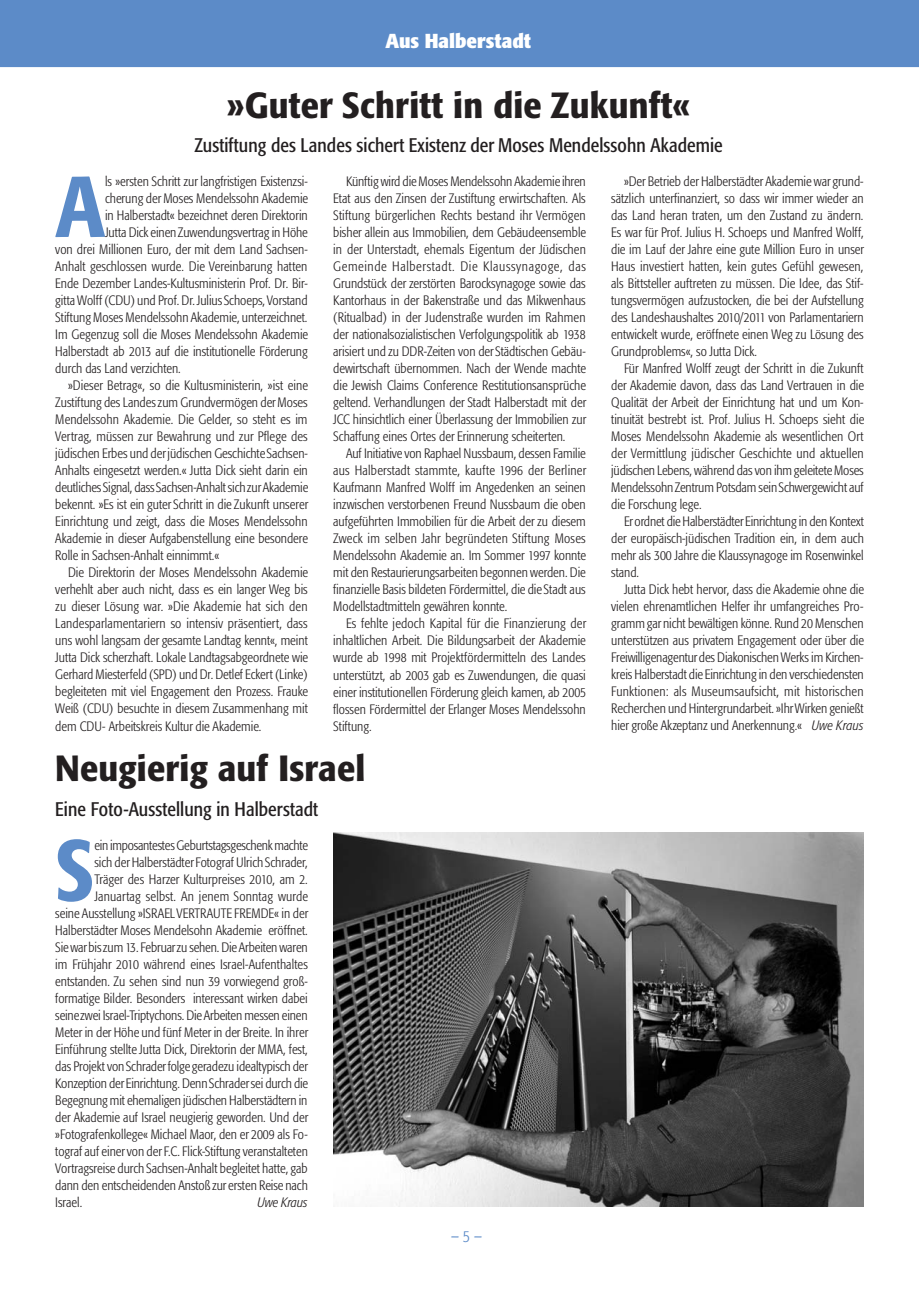
<style>
.page{position:relative;width:919px;height:1289px;background:#fff}
.page>*{position:absolute;margin:0;border:0;box-sizing:border-box;transform-origin:0 0}
.DiaNeuInitial{font:500 condensed 85.2px "Formata BQ";color:#5c8bc8}
.DiaNeuUnterzeile{font:500 condensed 36px "Formata BQ";letter-spacing:.005em;color:#231f20;scale:1.1 1}
.DiaNeuÜberschrift{font:700 condensed 19.95px "Formata BQ";color:#fff;scale:1.1 1}
.DiaNeuUnterzeile-2{font:condensed 19.5px "Formata BQ";letter-spacing:.005em;color:#231f20}
.t1{font:300 condensed 18px "Formata BQ";color:#5c8bc8}
.DiaNeuNormal{font:300 condensed 13.5px/17px "Formata BQ";color:#231f20;text-align:justify}
.DiaNeuInitial-2{font:300 condensed 13.5px "Formata BQ";color:#231f20}
.DiaNeuInitial-3{font:italic 300 condensed 13.5px "Formata BQ";color:#231f20}
.s1{font-style:italic}
.s2{font-size:16.5px}
</style>
<div class="page">
<div style="left:0;top:0;width:918px;height:67px;background:#5c8bc8"></div>
<img style="left:333px;top:832px;width:530px;height:374px">
<p class="DiaNeuÜberschrift" style="left:385px;top:29px;width:134px">Aus Halberstadt</p>
<p class="DiaNeuUnterzeile" style="left:227px;top:83px;width:422px">»Guter Schritt in die Zukunft«</p>
<p class="DiaNeuUnterzeile-2" style="left:194px;top:133px;width:530px">Zustiftung des Landes sichert Existenz der Moses Mendelssohn Akademie</p>
<p class="DiaNeuNormal" style="left:611px;top:173px;width:254px;text-indent:13px">»Der Betrieb der Halberstädter Akademie war grund&shy;sätzlich unterfinanziert, so dass wir immer wieder an das Land heran traten, um den Zustand zu ändern.<br>Es war für Prof. Julius H. Schoeps und Manfred Wolff, die im Lauf der Jahre eine gute Million Euro in unser Haus investiert hatten, kein gutes Gefühl gewesen, als Bittsteller auftreten zu müssen. Die Idee, das Stif&shy;tungsvermögen aufzustocken, die bei der Aufstellung des Landeshaushaltes 2010/2011 von Parlamentariern entwickelt wurde, eröffnete einen Weg zu Lösung des Grundproblems«, so Jutta Dick.</p>
<p class="DiaNeuNormal" style="left:611px;top:360px;width:254px;text-indent:13px">Für Manfred Wolff zeugt der Schritt in die Zukunft der Akademie davon, dass das Land Vertrauen in die Qualität der Arbeit der Einrichtung hat und um Kon&shy;tinuität bestrebt ist. Prof. Julius H. Schoeps sieht die Moses Mendelssohn Akademie als wesentlichen Ort der Vermittlung jüdischer Geschichte und aktuellen jüdischen Lebens, während das von ihm geleitete Moses Mendelssohn Zentrum Potsdam sein Schwergewicht auf die Forschung lege.</p>
<p class="DiaNeuNormal" style="left:611px;top:513px;width:254px;text-indent:13px">Er ordnet die Halberstädter Einrichtung in den Kontext der europäisch-jüdischen Tradition ein, in dem auch mehr als 300 Jahre die Klaussynagoge im Rosenwinkel stand.</p>
<p class="DiaNeuNormal" style="left:611px;top:581px;width:254px;text-indent:13px">Jutta Dick hebt hervor, dass die Akademie ohne die vielen ehrenamtlichen Helfer ihr umfangreiches Pro&shy;gramm gar nicht bewältigen könne. Rund 20 Menschen unterstützen aus privatem Engagement oder über die Freiwilligenagentur des Diakonischen Werks im Kirchen&shy;kreis Halberstadt die Einrichtung in den verschiedensten Funktionen: als Museumsaufsicht, mit historischen Recherchen und Hintergrundarbeit. »Ihr Wirken genießt hier große Akzeptanz und Anerkennung.« <span class="s1">Uwe Kraus</span></p>
<p class="DiaNeuUnterzeile" style="left:55px;top:746px;width:283px">Neugierig auf Israel</p>
<p class="DiaNeuUnterzeile-2" style="left:55px;top:797px;width:264px">Eine Foto-Ausstellung in Halberstadt</p>
<p class="DiaNeuInitial" style="left:55px;top:818px;width:41px">S</p>
<p class="DiaNeuInitial-2" style="left:94px;top:837px;width:215px">ein imposantestes Geburtstagsgeschenk machte</p>
<p class="DiaNeuInitial" style="left:55px;top:155px;width:51px">A</p>
<p class="DiaNeuInitial-2" style="left:105px;top:173px;width:204px">ls »ersten Schritt zur langfristigen Existenzsi-</p>
<p class="DiaNeuNormal" style="left:333px;top:173px;width:254px;text-indent:13px">Künftig wird die Moses Mendelssohn Akademie ihren Etat aus den Zinsen der Zustiftung erwirtschaften. Als Stiftung bürgerlichen Rechts bestand ihr Vermögen bisher allein aus Immobilien, dem Gebäudeensemble in der Unterstadt, ehemals Eigentum der Jüdischen Gemeinde Halberstadt. Die Klaussynagoge, das Grundstück der zerstörten Barocksynagoge sowie das Kantorhaus in der Bakenstraße und das Mikwenhaus (Ritualbad) in der Judenstraße wurden im Rahmen der nationalsozialistischen Verfolgungspolitik ab 1938 arisiert und zu DDR-Zeiten von der Städtischen Gebäu&shy;dewirtschaft übernommen. Nach der Wende machte die Jewish Claims Conference Restitutionsansprüche geltend. Verhandlungen der Stadt Halberstadt mit der JCC hinsichtlich einer Überlassung der Immobilien zur Schaffung eines Ortes der Erinnerung scheiterten.</p>
<p class="DiaNeuNormal" style="left:333px;top:445px;width:254px;text-indent:13px">Auf Initiative von Raphael Nussbaum, dessen Familie aus Halberstadt stammte, kaufte 1996 der Berliner Kaufmann Manfred Wolff im Angedenken an seinen inzwischen verstorbenen Freund Nussbaum die oben aufgeführten Immobilien für die Arbeit der zu diesem Zweck im selben Jahr begründeten Stiftung Moses Mendelssohn Akademie an. Im Sommer 1997 konnte mit den Restaurierungsarbeiten begonnen werden. Die finanzielle Basis bildeten Fördermittel, die die Stadt aus Modellstadtmitteln gewähren konnte.</p>
<p class="DiaNeuNormal" style="left:333px;top:615px;width:254px;text-indent:13px">Es fehlte jedoch Kapital für die Finanzierung der inhaltlichen Arbeit. Die Bildungsarbeit der Akademie wurde ab 1998 mit Projektfördermitteln des Landes unterstützt, ab 2003 gab es Zuwendungen, die quasi einer institutionellen Förderung gleich kamen, ab 2005 flossen Fördermittel der Erlanger Moses Mendelssohn Stiftung.</p>
<p class="DiaNeuInitial-2" style="left:105px;top:190px;width:204px">cherung der Moses Mendelssohn Akademie</p>
<p class="DiaNeuInitial-2" style="left:105px;top:207px;width:204px">in Halberstadt« bezeichnet deren Direktorin</p>
<p class="DiaNeuInitial-2" style="left:105px;top:224px;width:204px">Jutta Dick einen Zuwendungsvertrag in Höhe</p>
<p class="DiaNeuInitial-2" style="left:55px;top:241px;width:254px">von drei Millionen Euro, der mit dem Land Sachsen-</p>
<p class="DiaNeuInitial-2" style="left:55px;top:258px;width:254px">Anhalt geschlossen wurde. Die Vereinbarung hatten</p>
<p class="DiaNeuInitial-2" style="left:55px;top:275px;width:254px">Ende Dezember Landes-Kultusministerin Prof. Dr. Bir-</p>
<p class="DiaNeuInitial-2" style="left:55px;top:292px;width:254px">gitta Wolff (CDU) und Prof. Dr. Julius Schoeps, Vorstand</p>
<p class="DiaNeuInitial-2" style="left:55px;top:309px;width:253px">Stiftung Moses Mendelssohn Akademie, unterzeichnet.</p>
<p class="DiaNeuInitial-2" style="left:55px;top:326px;width:254px">Im Gegenzug soll die Moses Mendelssohn Akademie</p>
<p class="DiaNeuInitial-2" style="left:55px;top:343px;width:254px">Halberstadt ab 2013 auf die institutionelle Förderung</p>
<p class="DiaNeuInitial-2" style="left:55px;top:360px;width:127px">durch das Land verzichten.</p>
<p class="DiaNeuNormal" style="left:55px;top:377px;width:254px;text-indent:13px">»Dieser Betrag«, so die Kultusministerin, »ist eine Zustiftung des Landes zum Grundvermögen der Moses Mendelssohn Akademie. Die Gelder, so steht es im Vertrag, müssen zur Bewahrung und zur Pflege des jüdischen Erbes und der jüdischen Geschichte Sachsen-Anhalts eingesetzt werden.« Jutta Dick sieht darin ein deutliches Signal, dass Sachsen-Anhalt sich zur Akademie bekennt. »Es ist ein guter Schritt in die Zukunft unserer Einrichtung und zeigt, dass die Moses Mendelssohn Akademie in dieser Aufgabenstellung eine besondere Rolle in Sachsen-Anhalt einnimmt.«</p>
<p class="DiaNeuNormal" style="left:55px;top:564px;width:254px;text-indent:13px">Die Direktorin der Moses Mendelssohn Akademie verhehlt aber auch nicht, dass es ein langer Weg bis zu dieser Lösung war. »Die Akademie hat sich den Landesparlamentariern so intensiv präsentiert, dass uns wohl langsam der gesamte Landtag kennt«, meint Jutta Dick scherzhaft. Lokale Landtagsabgeordnete wie Gerhard Miesterfeld (SPD) und Dr. Detlef Eckert (Linke) begleiteten mit viel Engagement den Prozess. Frauke Weiß (CDU) besuchte in diesem Zusammenhang mit dem CDU- Arbeitskreis Kultur die Akademie.</p>
<p class="DiaNeuInitial-2" style="left:94px;top:854px;width:215px">sich der Halberstädter Fotograf Ulrich Schrader,</p>
<p class="DiaNeuInitial-2" style="left:94px;top:871px;width:215px">Träger des Harzer Kulturpreises 2010, am 2.</p>
<p class="DiaNeuInitial-2" style="left:94px;top:888px;width:215px">Januartag selbst. An jenem Sonntag wurde</p>
<p class="DiaNeuInitial-2" style="left:55px;top:905px;width:254px">seine Ausstellung »ISRAEL VERTRAUTE FREMDE« in der</p>
<p class="DiaNeuInitial-2" style="left:55px;top:922px;width:254px">Halberstädter Moses Mendelsohn Akademie eröffnet.</p>
<p class="DiaNeuInitial-2" style="left:55px;top:939px;width:254px">Sie war bis zum 13. Februar zu sehen. Die Arbeiten waren</p>
<p class="DiaNeuInitial-2" style="left:55px;top:956px;width:254px">im Frühjahr 2010 während eines Israel-Aufenthaltes</p>
<p class="DiaNeuInitial-2" style="left:55px;top:973px;width:254px">entstanden. Zu sehen sind nun 39 vorwiegend groß-</p>
<p class="DiaNeuInitial-2" style="left:55px;top:990px;width:254px">formatige Bilder. Besonders interessant wirken dabei</p>
<p class="DiaNeuInitial-2" style="left:55px;top:1007px;width:254px">seine zwei Israel-Triptychons. Die Arbeiten messen einen</p>
<p class="DiaNeuInitial-2" style="left:55px;top:1024px;width:254px">Meter in der Höhe und fünf Meter in der Breite. In ihrer</p>
<p class="DiaNeuInitial-2" style="left:55px;top:1041px;width:254px">Einführung stellte Jutta Dick, Direktorin der MMA, fest,</p>
<p class="DiaNeuInitial-2" style="left:55px;top:1058px;width:254px">das Projekt von Schrader folge geradezu idealtypisch der</p>
<p class="DiaNeuInitial-2" style="left:55px;top:1075px;width:254px">Konzeption der Einrichtung. Denn Schrader sei durch die</p>
<p class="DiaNeuInitial-2" style="left:55px;top:1092px;width:253px">Begegnung mit ehemaligen jüdischen Halberstädtern in</p>
<p class="DiaNeuInitial-2" style="left:55px;top:1109px;width:254px">der Akademie auf Israel neugierig geworden. Und der</p>
<p class="DiaNeuInitial-2" style="left:55px;top:1126px;width:254px">»Fotografenkollege« Michael Maor, den er 2009 als Fo-</p>
<p class="DiaNeuInitial-2" style="left:55px;top:1143px;width:254px">tograf auf einer von der F.C. Flick-Stiftung veranstalteten</p>
<p class="DiaNeuInitial-2" style="left:55px;top:1160px;width:254px">Vortragsreise durch Sachsen-Anhalt begleitet hatte, gab</p>
<p class="DiaNeuInitial-2" style="left:55px;top:1177px;width:254px">dann den entscheidenden Anstoß zur ersten Reise nach</p>
<p class="DiaNeuInitial-2" style="left:55px;top:1194px;width:28px">Israel.</p>
<p class="DiaNeuInitial-3" style="left:257px;top:1194px;width:52px">Uwe Kraus</p>
<h3 class="t1" style="left:451px;top:1225px;width:32px">– <span class="s2">5</span> –</h3>
</div>
